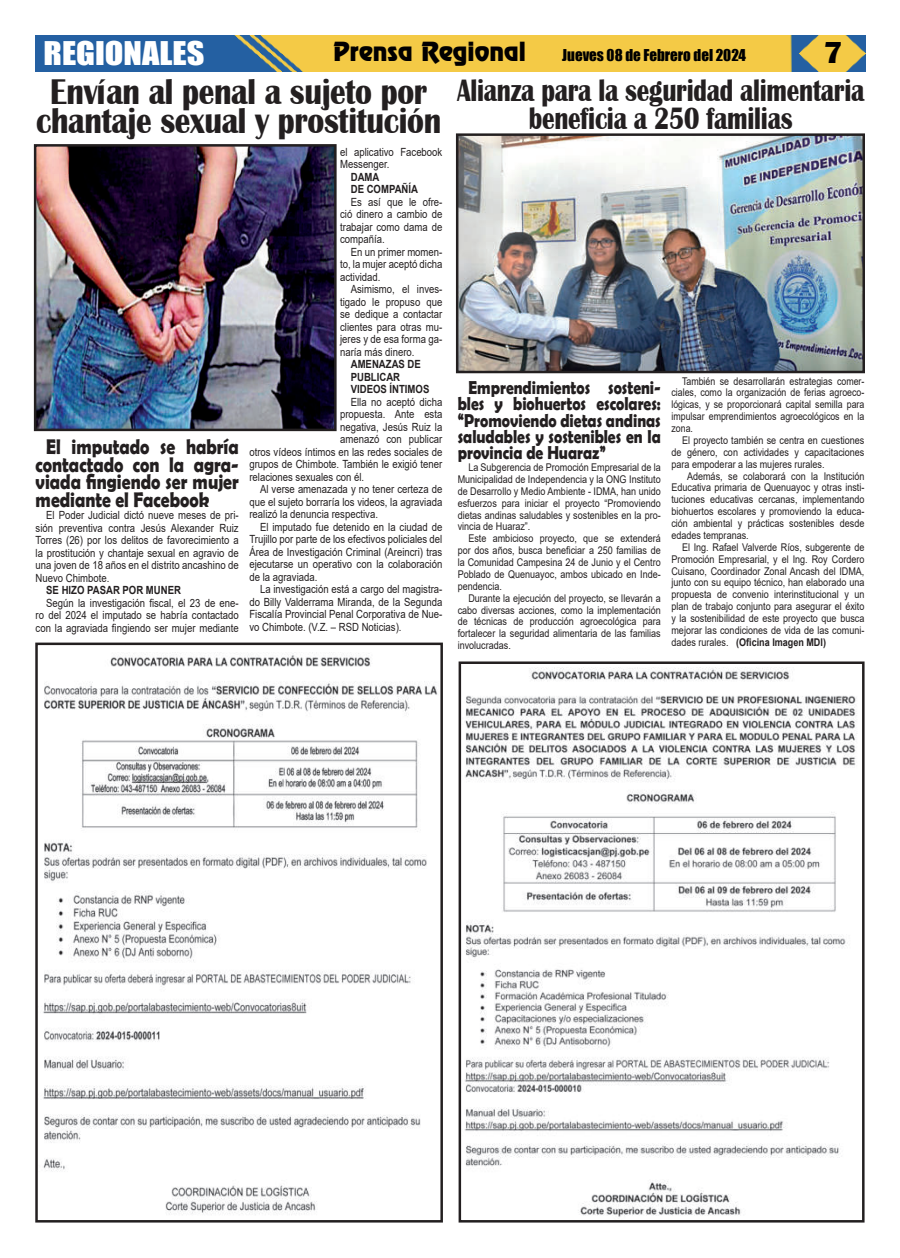
<style>
.page{position:relative;width:900px;height:1258px;background:#fff}
.page>*{position:absolute;margin:0;border:0;box-sizing:border-box;transform-origin:0 0}
.t1{font:700 36.75px/28.8px "Britannic";letter-spacing:-.01em;color:#231f20;text-align:center;scale:.85 1}
.t2{font:700 31.88px/28.8px "Britannic";letter-spacing:-.01em;color:#231f20;text-align:center;scale:.79 1}
.t3{font:700 31.25px "Britannic";color:#020000}
.t4{font:30px "Impact";color:#fff;scale:1.14 1}
.t5{font:23.75px "Renfrew Normal";color:#020000}
.t6{font:700 21.25px/17.5px "Berlin Sans FB Demi";color:#231f20;text-align:justify;scale:.83 1}
.t7{font:700 18.75px/16.2px "Berlin Sans FB Demi";color:#231f20;text-align:justify;scale:.83 1}
.t8{font:15px "Impact";color:#000}
.t9{font:11.25px/12.5px "Arial";color:#231f20;text-align:justify;scale:.85 1}
.t10{font:700 11.25px/12.5px "Arial";color:#231f20;scale:.85 1}
.t11{font:10.62px/11.9px "Arial";color:#231f20;text-align:justify;scale:.85 1}
.t12{font:10.62px/11.9px "Arial";color:#231f20;text-align:justify;scale:.83 1}
.s1{font-weight:700}
</style>
<div class="page">
<img style="left:35px;top:36px;width:831px;height:35px">
<img style="left:464px;top:667px;width:393px;height:550px">
<div style="left:459px;top:661px;width:406px;height:561px;border:3px solid #231f20"></div>
<img style="left:43px;top:652px;width:395px;height:563px">
<div style="left:35px;top:643px;width:408px;height:579px;border:3px solid #231f20"></div>
<img style="left:460px;top:137px;width:401px;height:232px">
<div style="left:456px;top:133px;width:409px;height:240px;border:3px solid #231f20"></div>
<img style="left:38px;top:148px;width:295px;height:279px">
<div style="left:34px;top:144px;width:303px;height:287px;border:3px solid #231f20"></div>
<h3 class="t4" style="left:44px;top:37px;width:143px">REGIONALES</h3>
<h3 class="t5" style="left:333px;top:42px;width:194px">Prensa Regional</h3>
<h3 class="t8" style="left:562px;top:47px;width:185px">Jueves 08 de Febrero del 2024</h3>
<h3 class="t3" style="left:824px;top:42px;width:21px">7</h3>
<h2 class="t2" style="left:457px;top:78px;width:517px">Alianza para la seguridad alimentaria beneficia a 250 familias</h2>
<h1 class="t1" style="left:36px;top:80px;width:478px">Envían al penal a sujeto por chantaje sexual y prostitución</h1>
<p class="t9" style="left:340px;top:147px;width:122px">el aplicativo Facebook<br>Messenger.</p>
<p class="t10" style="left:351px;top:172px;width:81px">DAMA<br>DE COMPAÑÍA</p>
<p class="t9" style="left:340px;top:197px;width:122px;text-indent:11px">Es así que le ofre&shy;ció dinero a cambio de trabajar como dama de compañía.</p>
<p class="t9" style="left:340px;top:247px;width:122px;text-indent:11px">En un primer momen&shy;to, la mujer aceptó dicha actividad.</p>
<p class="t9" style="left:340px;top:284px;width:122px;text-indent:11px">Asimismo, el inves&shy;tigado le propuso que se dedique a contactar clientes para otras mu&shy;jeres y de esa forma ga&shy;naría más dinero.</p>
<p class="t10" style="left:351px;top:359px;width:94px">AMENAZAS DE<br>PUBLICAR<br>VIDEOS ÍNTIMOS</p>
<p class="t9" style="left:351px;top:397px;width:109px">Ella no aceptó dicha</p>
<p class="t9" style="left:340px;top:409px;width:122px">propuesta. Ante esta</p>
<p class="t9" style="left:340px;top:422px;width:122px">negativa, Jesús Ruiz la</p>
<p class="t9" style="left:340px;top:434px;width:122px">amenazó con publicar</p>
<p class="t9" style="left:249px;top:447px;width:229px">otros vídeos íntimos en las redes sociales de</p>
<p class="t9" style="left:249px;top:459px;width:229px">grupos de Chimbote. También le exigió tener</p>
<p class="t9" style="left:249px;top:472px;width:137px">relaciones sexuales con él.</p>
<p class="t9" style="left:260px;top:484px;width:216px">Al verse amenazada y no tener certeza de</p>
<p class="t9" style="left:249px;top:497px;width:229px">que el sujeto borraría los videos, la agraviada</p>
<p class="t9" style="left:249px;top:509px;width:153px">realizó la denuncia respectiva.</p>
<p class="t9" style="left:260px;top:522px;width:216px">El imputado fue detenido en la ciudad de</p>
<p class="t9" style="left:249px;top:534px;width:229px">Trujillo por parte de los efectivos policiales del</p>
<p class="t9" style="left:249px;top:547px;width:229px">Área de Investigación Criminal (Areincri) tras</p>
<p class="t9" style="left:249px;top:559px;width:229px">ejecutarse un operativo con la colaboración</p>
<p class="t9" style="left:249px;top:572px;width:82px">de la agraviada.</p>
<p class="t9" style="left:260px;top:584px;width:216px">La investigación está a cargo del magistra-</p>
<p class="t9" style="left:249px;top:597px;width:229px">do Billy Valderrama Miranda, de la Segunda</p>
<p class="t9" style="left:249px;top:609px;width:229px">Fiscalía Provincial Penal Corporativa de Nue-</p>
<p class="t9" style="left:249px;top:622px;width:181px">vo Chimbote. (V.Z. – RSD Noticias).</p>
<p class="t12" style="left:671px;top:376px;width:234px;text-indent:11px">También se desarrollarán estrategias comer&shy;ciales, como la organización de ferias agroeco&shy;lógicas, y se proporcionará capital semilla para impulsar emprendimientos agroecológicos en la zona.</p>
<p class="t11" style="left:671px;top:435px;width:229px;text-indent:11px">El proyecto también se centra en cuestiones de género, con actividades y capacitaciones para empoderar a las mujeres rurales.</p>
<p class="t11" style="left:671px;top:471px;width:229px;text-indent:16px">Además, se colaborará con la Institución Educativa primaria de Quenuayoc y otras insti&shy;tuciones educativas cercanas, implementando biohuertos escolares y promoviendo la educa&shy;ción ambiental y prácticas sostenibles desde edades tempranas.</p>
<p class="t11" style="left:671px;top:542px;width:229px;text-indent:11px">El Ing. Rafael Valverde Ríos, subgerente de Promoción Empresarial, y el Ing. Roy Cordero Cuisano, Coordinador Zonal Ancash del IDMA, junto con su equipo técnico, han elaborado una propuesta de convenio interinstitucional y un plan de trabajo conjunto para asegurar el éxito y la sostenibilidad de este proyecto que busca mejorar las condiciones de vida de las comuni&shy;dades rurales. <span class="s1">(Oficina Imagen MDI)</span></p>
<h3 class="t7" style="left:458px;top:380px;width:246px;text-indent:11px">Emprendimientos sosteni&shy;bles y biohuertos escolares: “Promoviendo dietas andinas saludables y sostenibles en la provincia de Huaraz”</h3>
<p class="t11" style="left:458px;top:462px;width:240px;text-indent:11px">La Subgerencia de Promoción Empresarial de la Municipalidad de Independencia y la ONG Instituto de Desarrollo y Medio Ambiente - IDMA, han unido esfuerzos para iniciar el proyecto “Promoviendo dietas andinas saludables y sostenibles en la pro&shy;vincia de Huaraz”.</p>
<p class="t11" style="left:458px;top:534px;width:240px;text-indent:11px">Este ambicioso proyecto, que se extenderá por dos años, busca beneficiar a 250 familias de la Comunidad Campesina 24 de Junio y el Centro Poblado de Quenuayoc, ambos ubicado en Inde&shy;pendencia.</p>
<p class="t11" style="left:458px;top:593px;width:240px;text-indent:11px">Durante la ejecución del proyecto, se llevarán a cabo diversas acciones, como la implementación de técnicas de producción agroecológica para fortalecer la seguridad alimentaria de las familias involucradas.</p>
<h3 class="t6" style="left:36px;top:439px;width:246px;text-indent:11px">El imputado se habría contactado con la agra&shy;viada fingiendo ser mujer mediante el Facebook</h3>
<p class="t9" style="left:36px;top:510px;width:240px;text-indent:11px">El Poder Judicial dictó nueve meses de pri&shy;sión preventiva contra Jesús Alexander Ruiz Torres (26) por los delitos de favorecimiento a la prostitución y chantaje sexual en agravio de una joven de 18 años en el distrito ancashino de Nuevo Chimbote.</p>
<p class="t10" style="left:46px;top:585px;width:160px">SE HIZO PASAR POR MUNER</p>
<p class="t9" style="left:36px;top:597px;width:240px;text-indent:11px">Según la investigación fiscal, el 23 de ene&shy;ro del 2024 el imputado se habría contactado con la agraviada fingiendo ser mujer mediante</p>
</div>
